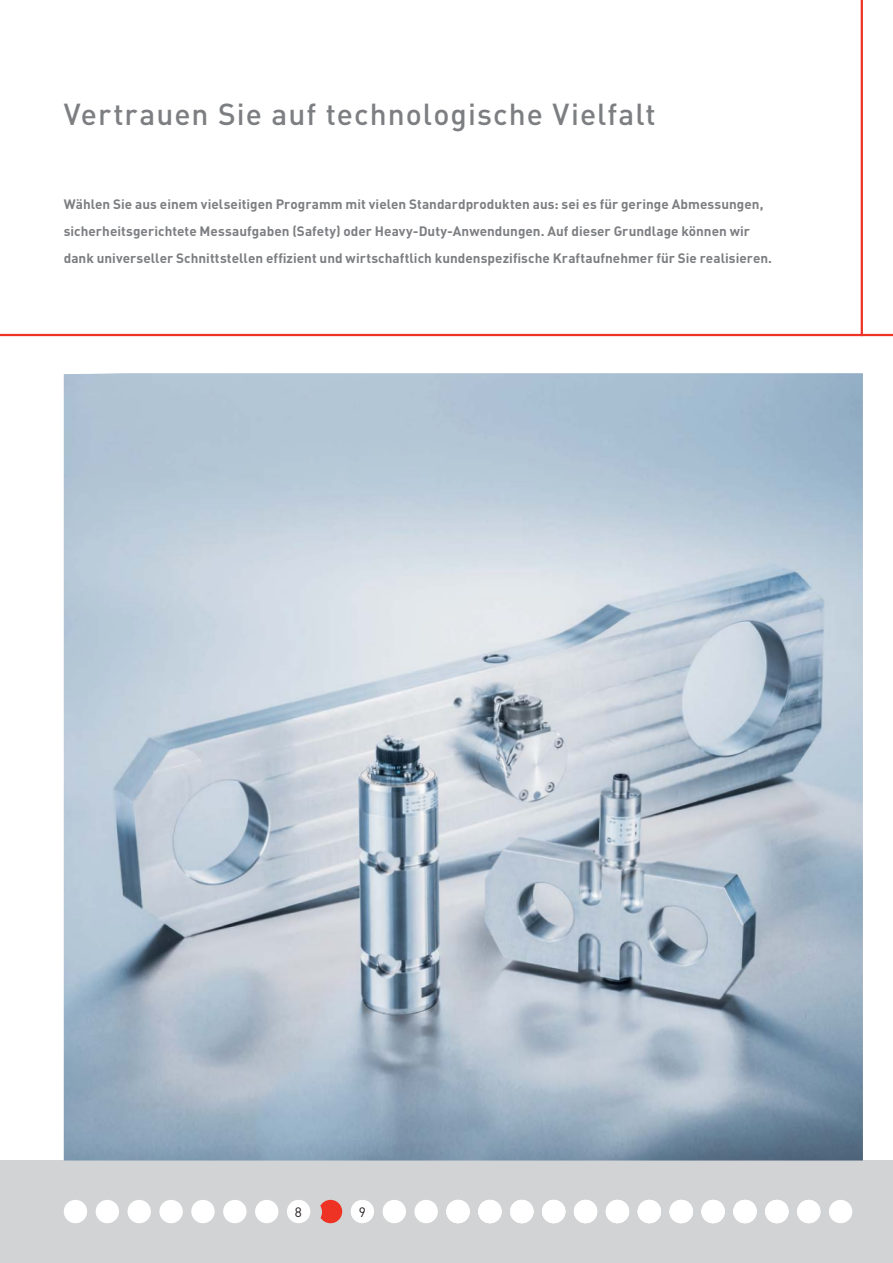
<style>
.page{position:relative;width:893px;height:1263px;background:#fff}
.page>*{position:absolute;margin:0;border:0;box-sizing:border-box;transform-origin:0 0}
.t1{font:500 30px "DIN";letter-spacing:.035em;color:#7c7e81}
.t2{font:700 13.5px/27px "DIN";color:#7c7e81}
.t3{font:13.5px "DIN";color:#231f20}
</style>
<div class="page">
<div style="left:0;top:1161px;width:893px;height:102px;background:#d1d3d4"></div>
<div style="left:287px;top:1200px;width:23px;height:23px;background:#fff;border-radius:50%"></div>
<div style="left:351px;top:1200px;width:23px;height:23px;background:#fff;border-radius:50%"></div>
<svg style="left:320px;top:1200px;width:22px;height:23px"></svg>
<div style="left:159px;top:1200px;width:24px;height:23px;background:#fff;border-radius:50%"></div>
<div style="left:191px;top:1200px;width:24px;height:23px;background:#fff;border-radius:50%"></div>
<div style="left:223px;top:1200px;width:24px;height:23px;background:#fff;border-radius:50%"></div>
<div style="left:255px;top:1200px;width:23px;height:23px;background:#fff;border-radius:50%"></div>
<div style="left:383px;top:1200px;width:23px;height:23px;background:#fff;border-radius:50%"></div>
<div style="left:64px;top:1200px;width:23px;height:23px;background:#fff;border-radius:50%"></div>
<div style="left:96px;top:1200px;width:23px;height:23px;background:#fff;border-radius:50%"></div>
<div style="left:128px;top:1200px;width:23px;height:23px;background:#fff;border-radius:50%"></div>
<div style="left:414px;top:1200px;width:24px;height:23px;background:#fff;border-radius:50%"></div>
<div style="left:446px;top:1200px;width:24px;height:23px;background:#fff;border-radius:50%"></div>
<div style="left:478px;top:1200px;width:24px;height:23px;background:#fff;border-radius:50%"></div>
<div style="left:510px;top:1200px;width:23px;height:23px;background:#fff;border-radius:50%"></div>
<div style="left:542px;top:1200px;width:23px;height:23px;background:#fff;border-radius:50%"></div>
<div style="left:574px;top:1200px;width:23px;height:23px;background:#fff;border-radius:50%"></div>
<div style="left:606px;top:1200px;width:23px;height:23px;background:#fff;border-radius:50%"></div>
<div style="left:638px;top:1200px;width:23px;height:23px;background:#fff;border-radius:50%"></div>
<div style="left:669px;top:1200px;width:24px;height:23px;background:#fff;border-radius:50%"></div>
<div style="left:701px;top:1200px;width:24px;height:23px;background:#fff;border-radius:50%"></div>
<div style="left:733px;top:1200px;width:24px;height:23px;background:#fff;border-radius:50%"></div>
<div style="left:765px;top:1200px;width:23px;height:23px;background:#fff;border-radius:50%"></div>
<div style="left:797px;top:1200px;width:23px;height:23px;background:#fff;border-radius:50%"></div>
<div style="left:829px;top:1200px;width:23px;height:23px;background:#fff;border-radius:50%"></div>
<img style="left:64px;top:373px;width:799px;height:788px">
<hr style="left:861px;top:0;width:2px;height:336px;background:#ee3224">
<hr style="left:0;top:334px;width:893px;height:2px;background:#ee3224">
<h1 class="t1" style="left:64px;top:104px;width:594px">Vertrauen Sie auf technologische Vielfalt</h1>
<p class="t2" style="left:64px;top:192px;width:710px">Wählen Sie aus einem vielseitigen Programm mit vielen Standardprodukten aus: sei es für geringe Abmessungen, sicherheitsgerichtete Messaufgaben (Safety) oder Heavy-Duty-Anwendungen. Auf dieser Grundlage können wir dank universeller Schnittstellen effizient und wirtschaftlich kundenspezifische Kraftaufnehmer für Sie realisieren.</p>
<p class="t3" style="left:295px;top:1207px;width:9px">8</p>
<p class="t3" style="left:359px;top:1207px;width:9px">9</p>
</div>
